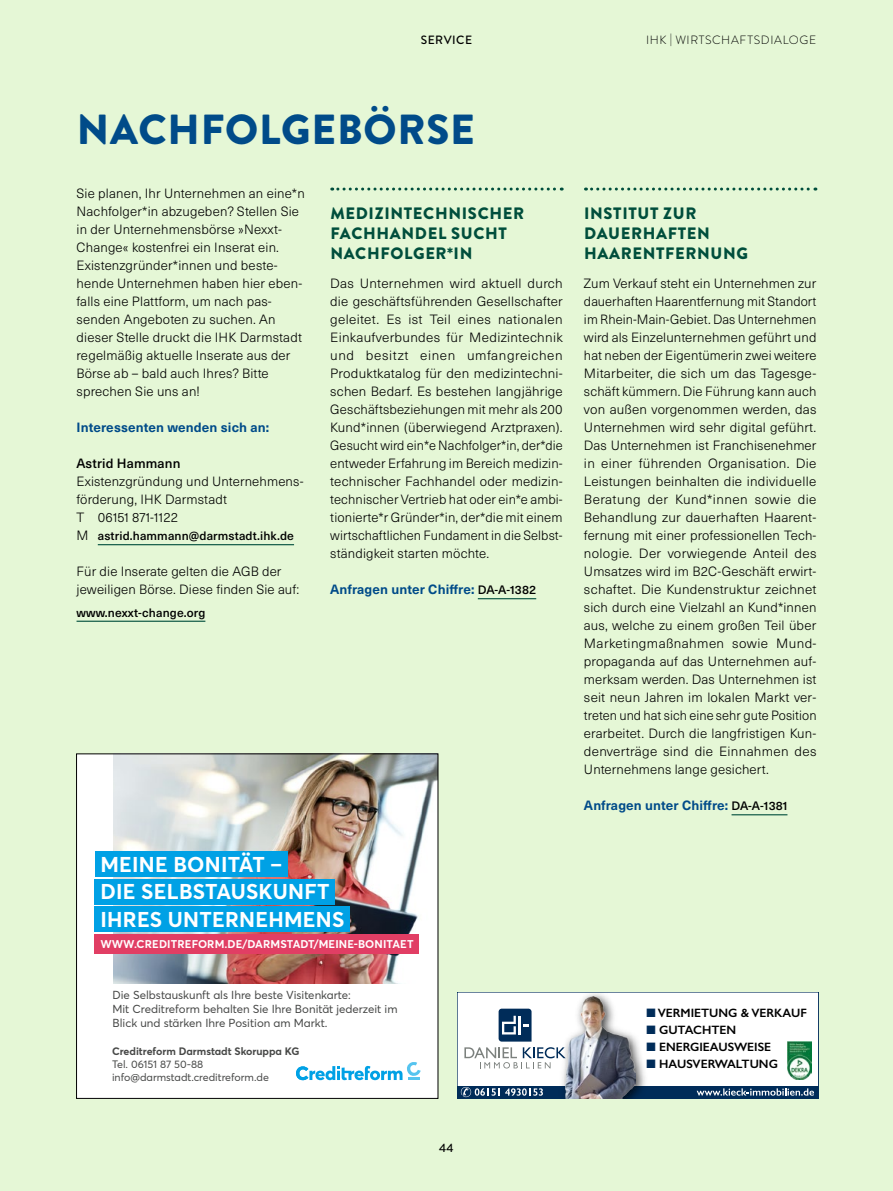
<style>
.page{position:relative;width:893px;height:1191px;background:#e5f7d6}
.page>*{position:absolute;margin:0;border:0;box-sizing:border-box;transform-origin:0 0}
.t1{font:900 42px "Brandon Grotesque";letter-spacing:.02em;color:#004b89}
.t2{font:700 21.15px/27.6px "Averta Std PE";letter-spacing:.01em;color:#fff}
.t3{font:900 16.5px/19.8px "Brandon Grotesque";letter-spacing:.04em;color:#004e3c}
.t4{font:300 13.2px/18px "Neue Haas Unica W1 G";letter-spacing:.015em;color:#000}
.t5{font:700 13.2px "Neue Haas Unica W1 G";letter-spacing:.01em;color:#004b89}
.t6{font:500 13.2px "Neue Haas Unica W1 G";letter-spacing:.01em;color:#000}
.t7{font:600 12.15px "Gill Sans";color:#000}
.t8{font:500 12px "Neue Haas Unica W1 G";letter-spacing:.01em;color:#000}
.t9{font:300 12px "Brandon Grotesque";letter-spacing:.055em;color:#000}
.t10{font:500 12px "Brandon Grotesque";letter-spacing:.04em;color:#000}
.t11{font:11.55px/13.8px "Averta Std PE";color:#474847}
.t12{font:700 11.1px "Averta Std PE";letter-spacing:.01em;color:#fff}
.t13{font:10.65px/12.8px "Averta Std PE";color:#474847}
.t14{font:700 10.65px "Averta Std PE";color:#474847}
.s1{font-weight:300;font-size:13.2px}
.s2{font-weight:500;font-size:12px;color:#000}
.s3{color:#002c59}
</style>
<div class="page">
<hr style="left:98px;top:544px;width:196px;height:1px;background:#004e3c">
<hr style="left:77px;top:620px;width:128px;height:2px;background:#004e3c">
<svg style="left:585px;top:187px;width:231px;height:3px"></svg>
<hr style="left:731px;top:814px;width:56px;height:1px;background:#004e3c">
<svg style="left:332px;top:187px;width:230px;height:3px"></svg>
<hr style="left:478px;top:598px;width:58px;height:1px;background:#004e3c">
<div style="left:77px;top:754px;width:361px;height:344px;background:#fff"></div>
<svg style="left:296px;top:1062px;width:125px;height:18px"></svg>
<img style="left:113px;top:755px;width:323px;height:228px">
<div style="left:95px;top:851px;width:193px;height:25px;background:#00a1e5"></div>
<div style="left:95px;top:879px;width:240px;height:25px;background:#00a1e5"></div>
<div style="left:95px;top:906px;width:255px;height:25px;background:#00a1e5"></div>
<div style="left:95px;top:934px;width:324px;height:20px;background:#e13e64"></div>
<div style="left:76px;top:753px;width:362px;height:345px;border:1px solid #000"></div>
<div style="left:457px;top:992px;width:362px;height:106px;background:#fff"></div>
<svg style="left:499px;top:1008px;width:33px;height:33px"></svg>
<svg style="left:464px;top:1047px;width:91px;height:21px"></svg>
<img style="left:787px;top:1041px;width:25px;height:38px">
<div style="left:457px;top:1085px;width:362px;height:13px;background:#002c59"></div>
<svg style="left:697px;top:1088px;width:117px;height:7px"></svg>
<svg style="left:461px;top:1087px;width:82px;height:10px"></svg>
<img style="left:556px;top:992px;width:95px;height:106px">
<img style="left:566px;top:996px;width:69px;height:102px">
<p class="t10" style="left:421px;top:32px;width:53px">SERVICE</p>
<p class="t9" style="left:646px;top:32px;width:172px">IHK | WIRTSCHAFTSDIALOGE</p>
<h1 class="t1" style="left:77px;top:100px;width:400px">NACHFOLGEBÖRSE</h1>
<p class="t4" style="left:77px;top:184px;width:230px">Sie planen, Ihr Unternehmen an eine*n Nachfolger*in abzugeben? Stellen Sie in der Unternehmensbörse »Nexxt-Change« kostenfrei ein Inserat ein.<br>Existenzgründer*innen und beste&shy;hende Unternehmen haben hier eben&shy;falls eine Plattform, um nach pas&shy;senden Angeboten zu suchen. An dieser Stelle druckt die IHK Darmstadt regelmäßig aktuelle Inserate aus der Börse ab – bald auch Ihres? Bitte sprechen Sie uns an!</p>
<p class="t5" style="left:77px;top:417px;width:194px">Interessenten wenden sich an:</p>
<p class="t6" style="left:77px;top:453px;width:105px">Astrid Hammann</p>
<p class="t4" style="left:77px;top:472px;width:228px">Existenzgründung und Unternehmens&shy;förderung, IHK Darmstadt<br>T 06151 871-1122</p>
<p class="t8" style="left:77px;top:527px;width:219px"><span class="s1">M</span> astrid.hammann@darmstadt.ihk.de</p>
<p class="t4" style="left:77px;top:562px;width:224px">Für die Inserate gelten die AGB der jeweiligen Börse. Diese finden Sie auf:</p>
<p class="t8" style="left:77px;top:603px;width:130px">www.nexxt-change.org</p>
<p class="t3" style="left:330px;top:204px;width:195px">MEDIZINTECHNISCHER<br>FACHHANDEL SUCHT<br>NACHFOLGER*IN</p>
<p class="t4" style="left:330px;top:274px;width:234px;text-align:justify">Das Unternehmen wird aktuell durch die geschäftsführenden Gesellschafter geleitet. Es ist Teil eines nationalen Einkaufverbundes für Medizintechnik und besitzt einen umfangreichen Produktkatalog für den medizintechni&shy;schen Bedarf. Es bestehen langjährige Geschäftsbeziehungen mit mehr als 200<br>Kund*innen (überwiegend Arztpraxen).<br>Gesucht wird ein*e Nachfolger*in, der*die entweder Erfahrung im Bereich medizin&shy;technischer Fachhandel oder medizin&shy;technischer Vertrieb hat oder ein*e ambi&shy;tionierte*r Gründer*in, der*die mit einem wirtschaftlichen Fundament in die Selbst&shy;ständigkeit starten möchte.</p>
<p class="t5" style="left:330px;top:579px;width:207px">Anfragen unter Chiffre: <span class="s2">DA-A-1382</span></p>
<h2 class="t2" style="left:100px;top:849px;width:245px">MEINE BONITÄT –<br>DIE SELBSTAUSKUNFT<br>IHRES UNTERNEHMENS</h2>
<p class="t12" style="left:100px;top:936px;width:315px">WWW.CREDITREFORM.DE/DARMSTADT/MEINE-BONITAET</p>
<p class="t11" style="left:112px;top:988px;width:287px">Die Selbstauskunft als Ihre beste Visitenkarte:<br>Mit Creditreform behalten Sie Ihre Bonität jederzeit im<br>Blick und stärken Ihre Position am Markt.</p>
<p class="t14" style="left:112px;top:1043px;width:189px">Creditreform Darmstadt Skoruppa KG</p>
<p class="t13" style="left:112px;top:1057px;width:158px">Tel. 06151 87 50-88 info@darmstadt.creditreform.de</p>
<p class="t3" style="left:584px;top:204px;width:166px">INSTITUT ZUR<br>DAUERHAFTEN<br>HAARENTFERNUNG</p>
<p class="t4" style="left:584px;top:274px;width:234px;text-align:justify">Zum Verkauf steht ein Unternehmen zur dauerhaften Haarentfernung mit Standort im Rhein-Main-Gebiet. Das Unternehmen wird als Einzelunternehmen geführt und hat neben der Eigentümerin zwei weitere Mitarbeiter, die sich um das Tagesge&shy;schäft kümmern. Die Führung kann auch von außen vorgenommen werden, das Unternehmen wird sehr digital geführt.<br>Das Unternehmen ist Franchisenehmer in einer führenden Organisation. Die Leistungen beinhalten die individuelle Beratung der Kund*innen sowie die Behandlung zur dauerhaften Haarent&shy;fernung mit einer professionellen Tech&shy;nologie. Der vorwiegende Anteil des Umsatzes wird im B2C-Geschäft erwirt&shy;schaftet. Die Kundenstruktur zeichnet sich durch eine Vielzahl an Kund*innen aus, welche zu einem großen Teil über Marketingmaßnahmen sowie Mund&shy;propaganda auf das Unternehmen auf&shy;merksam werden. Das Unternehmen ist seit neun Jahren im lokalen Markt ver&shy;treten und hat sich eine sehr gute Position erarbeitet. Durch die langfristigen Kun&shy;denverträge sind die Einnahmen des Unternehmens lange gesichert.</p>
<p class="t5" style="left:584px;top:795px;width:205px">Anfragen unter Chiffre: <span class="s2">DA-A-1381</span></p>
<p class="t7" style="left:646px;top:1006px;width:162px"><span class="s3">■</span> VERMIETUNG &amp; VERKAUF</p>
<p class="t7" style="left:646px;top:1022px;width:91px"><span class="s3">■</span> GUTACHTEN</p>
<p class="t7" style="left:646px;top:1039px;width:126px"><span class="s3">■</span> ENERGIEAUSWEISE</p>
<p class="t7" style="left:646px;top:1056px;width:133px"><span class="s3">■</span> HAUSVERWALTUNG</p>
<p class="t10" style="left:439px;top:1140px;width:16px">44</p>
</div>
